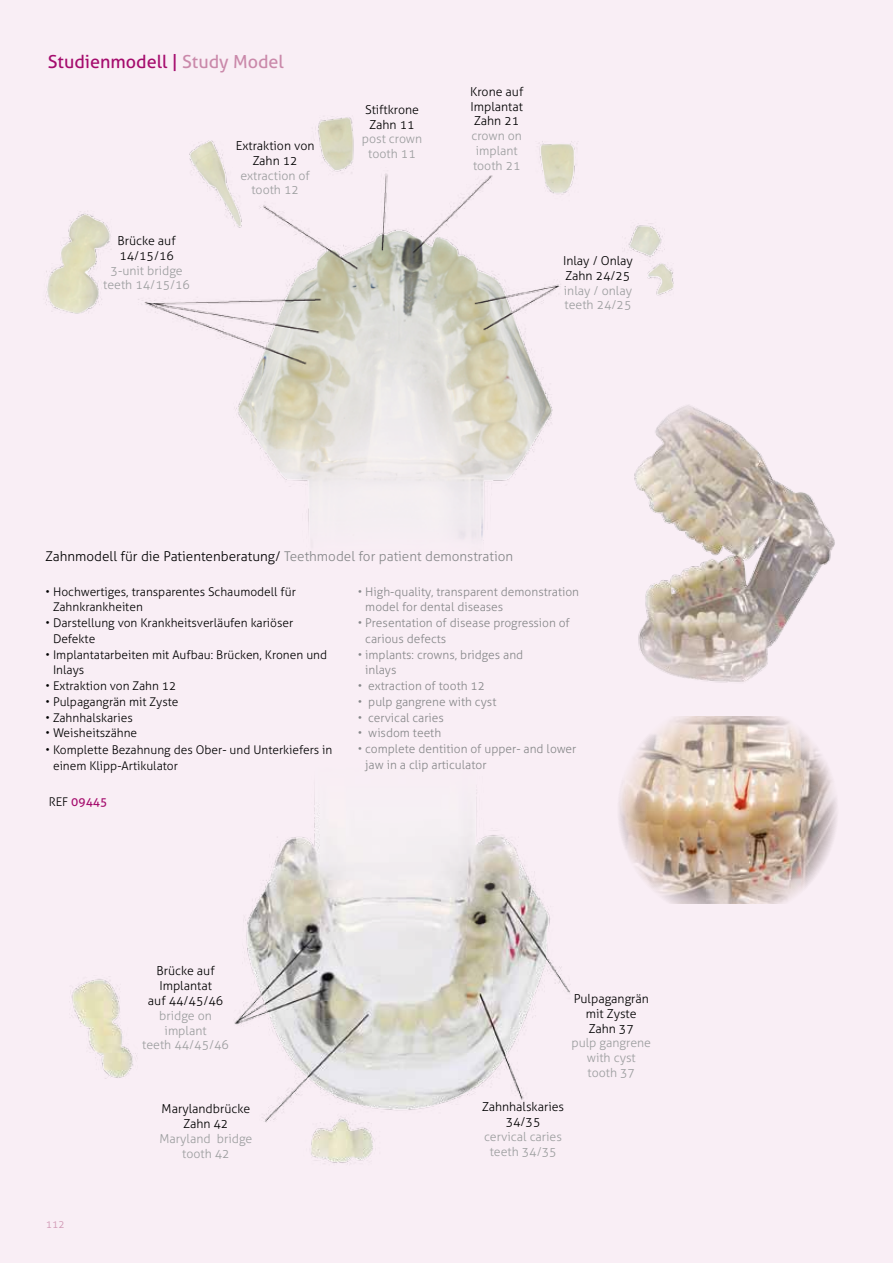
<style>
.page{position:relative;width:893px;height:1263px;background:#f9eef5}
.page>*{position:absolute;margin:0;border:0;box-sizing:border-box;transform-origin:0 0}
.t1{font:18px "Aller";color:#a50c6d}
.t2{font:300 13.5px "Aller";color:#000}
.t3{font:300 12.3px/14.9px "Aller";color:#9c9e9f;text-align:center}
.t4{font:300 12.3px/14.9px "Aller";color:#000;text-align:center}
.t5{font:300 12px/15.8px "Aller";color:#000}
.t6{font:300 12px/15.8px "Aller";color:#87888a}
.t7{font:12px "Aller";color:#a50c6d}
.t8{font:300 10.5px "Aller";color:#cf95b2}
.s1{color:#ca89aa}
.s2{color:#87888a}
.s3{font-weight:300;color:#000}
</style>
<div class="page">
<img style="left:45px;top:117px;width:629px;height:422px">
<img style="left:71px;top:793px;width:499px;height:370px">
<img style="left:619px;top:716px;width:218px;height:188px">
<img style="left:580px;top:400px;width:255px;height:283px">
<h1 class="t1" style="left:48px;top:51px;width:238px">Studienmodell | <span class="s1">Study Model</span></h1>
<p class="t4" style="left:118px;top:233px;width:60px;text-align:left">Brücke auf<br>14/15/16</p>
<p class="t3" style="left:103px;top:263px;width:88px">3-unit bridge teeth 14/15/16</p>
<p class="t4" style="left:236px;top:138px;width:80px">Extraktion von<br>Zahn 12</p>
<p class="t3" style="left:240px;top:168px;width:71px">extraction of tooth 12</p>
<p class="t4" style="left:365px;top:102px;width:56px">Stiftkrone<br>Zahn 11</p>
<p class="t3" style="left:362px;top:132px;width:62px">post crown tooth 11</p>
<p class="t4" style="left:470px;top:84px;width:55px">Krone auf<br>Implantat<br>Zahn 21</p>
<p class="t3" style="left:471px;top:128px;width:52px;text-align:left">crown on implant tooth 21</p>
<p class="t4" style="left:563px;top:253px;width:71px;text-align:left">Inlay / Onlay<br>Zahn 24/25</p>
<p class="t3" style="left:564px;top:283px;width:70px;text-align:left">inlay / onlay teeth 24/25</p>
<p class="t2" style="left:46px;top:548px;width:469px">Zahnmodell für die Patientenberatung/ <span class="s2">Teethmodel for patient demonstration</span></p>
<p class="t5" style="left:53px;top:583px;width:244px;text-indent:-8px">• Hochwertiges, transparentes Schaumodell für<br>Zahnkrankheiten</p>
<p class="t5" style="left:53px;top:615px;width:242px;text-indent:-8px">• Darstellung von Krankheitsverläufen kariöser<br>Defekte</p>
<p class="t5" style="left:53px;top:646px;width:276px;text-indent:-8px">• Implantatarbeiten mit Aufbau: Brücken, Kronen und<br>Inlays</p>
<p class="t5" style="left:46px;top:678px;width:132px">• Extraktion von Zahn 12</p>
<p class="t5" style="left:46px;top:694px;width:134px">• Pulpagangrän mit Zyste</p>
<p class="t5" style="left:46px;top:709px;width:89px">• Zahnhalskaries</p>
<p class="t5" style="left:46px;top:725px;width:93px">• Weisheitszähne</p>
<p class="t5" style="left:53px;top:741px;width:281px;line-height:16.5px;text-indent:-8px">• Komplette Bezahnung des Ober- und Unterkiefers in einem Klipp-Artikulator</p>
<p class="t7" style="left:49px;top:795px;width:60px"><span class="s3">REF</span> 09445</p>
<p class="t6" style="left:365px;top:583px;width:215px;text-indent:-8px">• High-quality, transparent demonstration model for dental diseases</p>
<p class="t6" style="left:365px;top:615px;width:206px;text-indent:-8px">• Presentation of disease progression of carious defects</p>
<p class="t6" style="left:365px;top:646px;width:159px;text-indent:-8px">• implants: crowns, bridges and inlays</p>
<p class="t6" style="left:358px;top:678px;width:129px">• extraction of tooth 12</p>
<p class="t6" style="left:358px;top:694px;width:140px">• pulp gangrene with cyst</p>
<p class="t6" style="left:358px;top:709px;width:88px">• cervical caries</p>
<p class="t6" style="left:358px;top:725px;width:85px">• wisdom teeth</p>
<p class="t6" style="left:365px;top:741px;width:213px;text-indent:-8px">• complete dentition of upper- and lower jaw in a clip articulator</p>
<p class="t8" style="left:46px;top:1218px;width:20px">112</p>
<p class="t4" style="left:148px;top:963px;width:77px">Brücke auf<br>Implantat<br>auf 44/45/46</p>
<p class="t3" style="left:142px;top:1008px;width:88px">bridge on implant<br>teeth 44/45/46</p>
<p class="t4" style="left:162px;top:1101px;width:90px">Marylandbrücke<br>Zahn 42</p>
<p class="t3" style="left:160px;top:1131px;width:94px">Maryland bridge tooth 42</p>
<p class="t4" style="left:574px;top:991px;width:77px">Pulpagangrän mit Zyste<br>Zahn 37</p>
<p class="t3" style="left:571px;top:1036px;width:81px">pulp gangrene with cyst tooth 37</p>
<p class="t4" style="left:482px;top:1100px;width:83px">Zahnhalskaries<br>34/35</p>
<p class="t3" style="left:484px;top:1129px;width:79px">cervical caries teeth 34/35</p>
</div>
